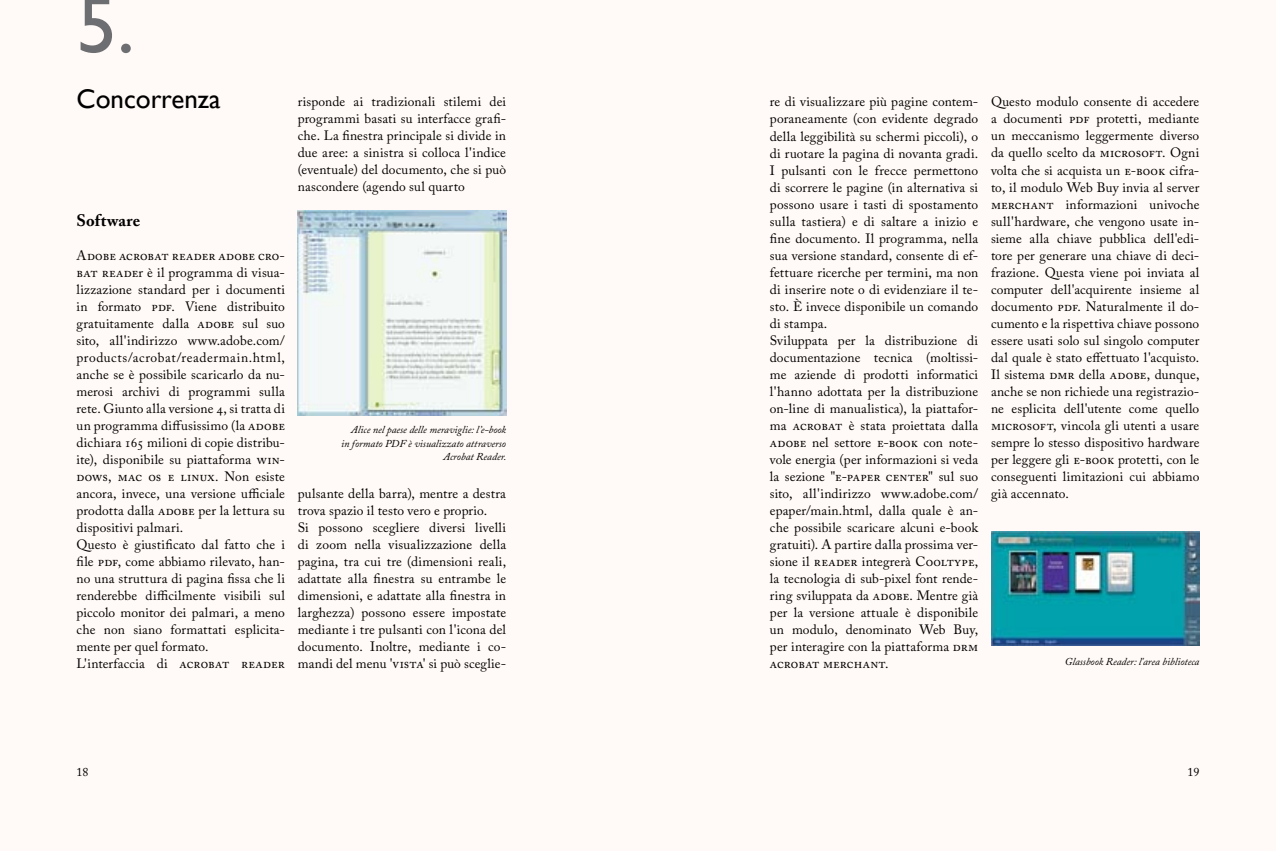
<style>
.page{position:relative;width:1276px;height:851px;background:#fff}
.page>*{position:absolute;margin:0;border:0;box-sizing:border-box;transform-origin:0 0}
.t1{font:81px "Gill Sans";color:#6d6e71}
.t2{font:27px "Gill Sans";color:#000}
.t3{font:700 16.5px "Adobe Caslon Pro";letter-spacing:.015em;color:#000}
.t4{font:13.5px/17px "Adobe Caslon Pro";letter-spacing:.01em;color:#000}
.t5{font:12px "Adobe Caslon Pro";color:#000}
.t6{font:italic 10.5px/13.5px "Adobe Caslon Pro";color:#000;text-align:right}
</style>
<div class="page">
<div style="left:0;top:0;width:638px;height:850px;background:#fffaf7"></div>
<div style="left:638px;top:0;width:638px;height:850px;background:#fffaf7"></div>
<img style="left:298px;top:211px;width:208px;height:204px">
<img style="left:991px;top:531px;width:208px;height:114px">
<h1 class="t1" style="left:77px;top:-23px;width:60px">5.</h1>
<h2 class="t2" style="left:77px;top:83px;width:146px">Concorrenza</h2>
<p class="t3" style="left:77px;top:210px;width:65px">Software</p>
<p class="t4" style="left:77px;top:246px;width:210px">Adobe acrobat reader adobe cro&shy;bat reader è il programma di visua&shy;lizzazione standard per i documenti in formato pdf. Viene distribuito gratuitamente dalla adobe sul suo sito, all'indirizzo www.adobe.com/ products/acrobat/readermain.html, anche se è possibile scaricarlo da nu&shy;merosi archivi di programmi sulla rete. Giunto alla versione 4, si tratta di un programma diffusissimo (la adobe dichiara 165 milioni di copie distribu&shy;ite), disponibile su piattaforma win&shy;dows, mac os e linux. Non esiste ancora, invece, una versione ufficiale prodotta dalla adobe per la lettura su dispositivi palmari.<br>Questo è giustificato dal fatto che i file pdf, come abbiamo rilevato, han&shy;no una struttura di pagina fissa che li renderebbe difficilmente visibili sul piccolo monitor dei palmari, a meno che non siano formattati esplicita&shy;mente per quel formato.<br>L'interfaccia di acrobat reader</p>
<p class="t4" style="left:298px;top:93px;width:210px;text-align:justify">risponde ai tradizionali stilemi dei programmi basati su interfacce grafi&shy;che. La finestra principale si divide in due aree: a sinistra si colloca l'indice (eventuale) del documento, che si può nascondere (agendo sul quarto</p>
<p class="t6" style="left:341px;top:423px;width:167px">Alice nel paese delle meraviglie: l’e-book in formato PDF è visualizzato attraverso<br>Acrobat Reader.</p>
<p class="t4" style="left:298px;top:484px;width:210px">pulsante della barra), mentre a destra trova spazio il testo vero e proprio.<br>Si possono scegliere diversi livelli di zoom nella visualizzazione della pagina, tra cui tre (dimensioni reali, adattate alla finestra su entrambe le dimensioni, e adattate alla finestra in larghezza) possono essere impostate mediante i tre pulsanti con l'icona del documento. Inoltre, mediante i co&shy;mandi del menu 'vista' si può sceglie-</p>
<p class="t4" style="left:770px;top:93px;width:210px">re di visualizzare più pagine contem&shy;poraneamente (con evidente degrado della leggibilità su schermi piccoli), o di ruotare la pagina di novanta gradi.<br>I pulsanti con le frecce permettono di scorrere le pagine (in alternativa si possono usare i tasti di spostamento sulla tastiera) e di saltare a inizio e fine documento. Il programma, nella sua versione standard, consente di ef&shy;fettuare ricerche per termini, ma non di inserire note o di evidenziare il te&shy;sto. È invece disponibile un comando di stampa.<br>Sviluppata per la distribuzione di documentazione tecnica (moltissi&shy;me aziende di prodotti informatici l'hanno adottata per la distribuzione on-line di manualistica), la piattafor&shy;ma acrobat è stata proiettata dalla adobe nel settore e-book con note&shy;vole energia (per informazioni si veda la sezione "e-paper center" sul suo sito, all'indirizzo www.adobe.com/ epaper/main.html, dalla quale è an&shy;che possibile scaricare alcuni e-book gratuiti). A partire dalla prossima ver&shy;sione il reader integrerà Cooltype, la tecnologia di sub-pixel font rende&shy;ring sviluppata da adobe. Mentre già per la versione attuale è disponibile un modulo, denominato Web Buy, per interagire con la piattaforma drm acrobat merchant.</p>
<p class="t4" style="left:991px;top:93px;width:210px;text-align:justify">Questo modulo consente di accedere a documenti pdf protetti, mediante un meccanismo leggermente diverso da quello scelto da microsoft. Ogni volta che si acquista un e-book cifra&shy;to, il modulo Web Buy invia al server merchant informazioni univoche sull'hardware, che vengono usate in&shy;sieme alla chiave pubblica dell'edi&shy;tore per generare una chiave di deci&shy;frazione. Questa viene poi inviata al computer dell'acquirente insieme al documento pdf. Naturalmente il do&shy;cumento e la rispettiva chiave possono essere usati solo sul singolo computer dal quale è stato effettuato l'acquisto.<br>Il sistema dmr della adobe, dunque, anche se non richiede una registrazio&shy;ne esplicita dell'utente come quello microsoft, vincola gli utenti a usare sempre lo stesso dispositivo hardware per leggere gli e-book protetti, con le conseguenti limitazioni cui abbiamo già accennato.</p>
<p class="t6" style="left:1065px;top:655px;width:136px">Glassbook Reader: l'area biblioteca</p>
<p class="t5" style="left:77px;top:764px;width:13px">18</p>
<p class="t5" style="left:1187px;top:764px;width:13px">19</p>
</div>
